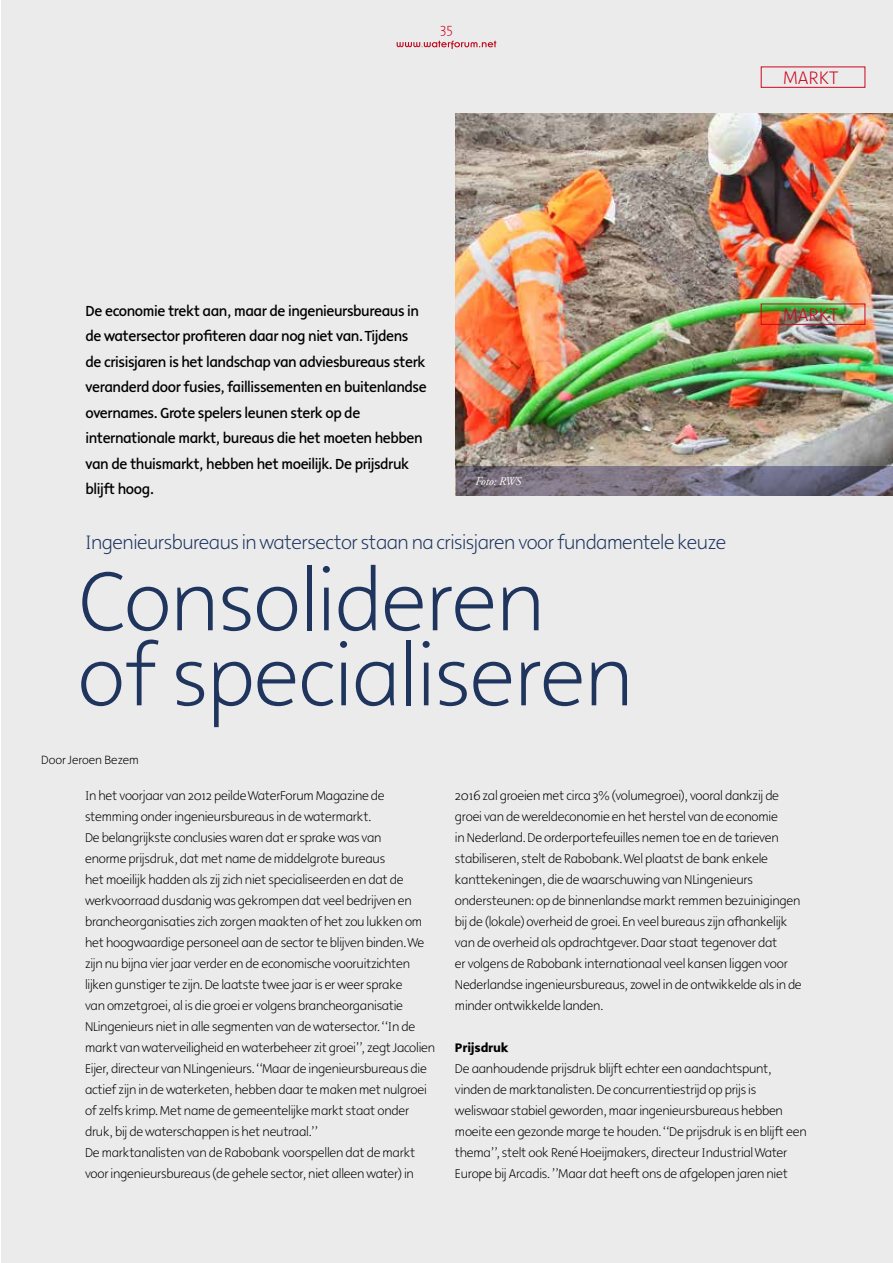
<style>
.page{position:relative;width:893px;height:1263px;background:#fff}
.page>*{position:absolute;margin:0;border:0;box-sizing:border-box;transform-origin:0 0}
.t1{font:300 84px/75px "Malcom";letter-spacing:-.005em;color:#1f355e}
.t2{font:300 19.5px "Malcom";letter-spacing:-.02em;color:#1f355e}
.t3{font:300 18.15px "Malcom";color:#cd071e}
.t4{font:15px/25.5px "Malcom";letter-spacing:-.03em;color:#000}
.t5{font:300 13.5px "Malcom";color:#cd071e}
.t6{font:300 12.75px/21px "Malcom";letter-spacing:-.015em;color:#000}
.t7{font:700 12.75px "Malcom";letter-spacing:-.015em;color:#000}
.t8{font:300 12px "Malcom";color:#000}
.t9{font:italic 11.85px "Adobe Garamond";letter-spacing:-.02em;color:#fff}
</style>
<div class="page">
<div style="left:1px;top:0;width:892px;height:1263px;background:#ebebec"></div>
<img style="left:455px;top:113px;width:438px;height:383px">
<svg style="left:456px;top:466px;width:437px;height:30px;background:#746e80"></svg>
<p class="t5" style="left:440px;top:20px;width:14px">35</p>
<h3 class="t3" style="left:783px;top:66px;width:55px">Mar kt</h3>
<p class="t4" style="left:86px;top:298px;width:343px">De economie trekt aan, maar de ingenieursbureaus in de watersector profiteren daar nog niet van. Tijdens de crisisjaren is het landschap van adviesbureaus sterk veranderd door fusies, faillissementen en buitenlandse overnames. Grote spelers leunen sterk op de internationale markt, bureaus die het moeten hebben van de thuismarkt, hebben het moeilijk. De prijsdruk blijft hoog.</p>
<h3 class="t3" style="left:783px;top:303px;width:55px">Mar kt</h3>
<p class="t9" style="left:475px;top:475px;width:47px">Foto: RWS</p>
<h2 class="t2" style="left:85px;top:529px;width:643px">Ingenieursbureaus in watersector staan na crisisjaren voor fundamentele keuze</h2>
<h1 class="t1" style="left:78px;top:564px;width:556px">Consolideren of specialiseren</h1>
<p class="t8" style="left:41px;top:752px;width:99px">Door Jeroen Bezem</p>
<p class="t6" style="left:85px;top:785px;width:352px">In het voorjaar van 2012 peilde WaterForum Magazine de stemming onder ingenieursbureaus in de watermarkt.<br>De belangrijkste conclusies waren dat er sprake was van<br>enorme prijsdruk, dat met name de middelgrote bureaus<br>het moeilijk hadden als zij zich niet specialiseerden en dat de werkvoorraad dusdanig was gekrompen dat veel bedrijven en brancheorganisaties zich zorgen maakten of het zou lukken om het hoogwaardige personeel aan de sector te blijven binden. We zijn nu bijna vier jaar verder en de economische vooruitzichten lijken gunstiger te zijn. De laatste twee jaar is er weer sprake<br>van omzetgroei, al is die groei er volgens brancheorganisatie NLingenieurs niet in alle segmenten van de watersector. “In de markt van waterveiligheid en waterbeheer zit groei”, zegt Jacolien Eijer, directeur van NLingenieurs. “Maar de ingenieursbureaus die actief zijn in de waterketen, hebben daar te maken met nulgroei of zelfs krimp. Met name de gemeentelijke markt staat onder druk, bij de waterschappen is het neutraal.”<br>De marktanalisten van de Rabobank voorspellen dat de markt voor ingenieursbureaus (de gehele sector, niet alleen water) in</p>
<p class="t6" style="left:455px;top:785px;width:348px">2016 zal groeien met circa 3% (volumegroei), vooral dankzij de groei van de wereldeconomie en het herstel van de economie<br>in Nederland. De orderportefeuilles nemen toe en de tarieven stabiliseren, stelt de Rabobank. Wel plaatst de bank enkele kanttekeningen, die de waarschuwing van NLingenieurs ondersteunen: op de binnenlandse markt remmen bezuinigingen bij de (lokale) overheid de groei. En veel bureaus zijn afhankelijk van de overheid als opdrachtgever. Daar staat tegenover dat<br>er volgens de Rabobank internationaal veel kansen liggen voor Nederlandse ingenieursbureaus, zowel in de ontwikkelde als in de minder ontwikkelde landen.</p>
<p class="t7" style="left:455px;top:1039px;width:55px">Prijsdruk</p>
<p class="t6" style="left:455px;top:1058px;width:353px">De aanhoudende prijsdruk blijft echter een aandachtspunt, vinden de marktanalisten. De concurrentiestrijd op prijs is weliswaar stabiel geworden, maar ingenieursbureaus hebben moeite een gezonde marge te houden. “De prijsdruk is en blijft een thema”, stelt ook René Hoeijmakers, directeur Industrial Water Europe bij Arcadis. ”Maar dat heeft ons de afgelopen jaren niet</p>
</div>
